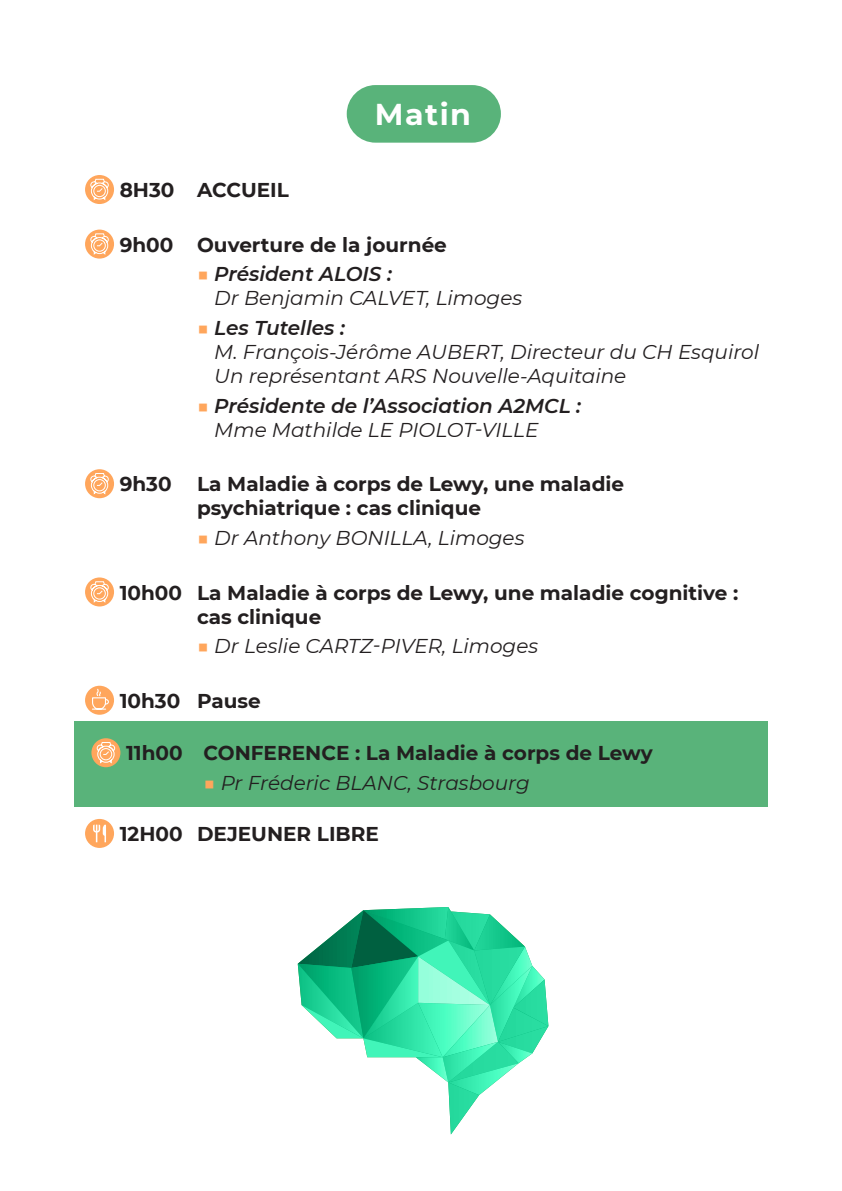
<style>
.page{position:relative;width:842px;height:1191px;background:#fff}
.page>*{position:absolute;margin:0;border:0;box-sizing:border-box;transform-origin:0 0}
.t1{font:700 30px "Montserrat";letter-spacing:.05em;color:#fff}
.t2{font:700 24.2px/24.2px "Montserrat";color:#352836}
.t3{font:700 20px/24px "Montserrat";color:#231f20}
.t4{font:italic 20px/24px "Montserrat";color:#231f20}
.t5{font:italic 600 20px/24px "Montserrat";color:#231f20}
.s1{font-style:normal;color:#ffa65c}
.s2{font-weight:600}
.s3{font-weight:400;font-style:normal;color:#ffa65c}
.s4{font-weight:400}
</style>
<div class="page">
<div style="left:347px;top:85px;width:154px;height:58px;background:#59b37a;border-radius:29px"></div>
<div style="left:85px;top:175px;width:29px;height:29px;background:#ffa65c;border-radius:50%"></div>
<svg style="left:90px;top:178px;width:19px;height:23px"></svg>
<svg style="left:85px;top:229px;width:29px;height:30px"></svg>
<svg style="left:90px;top:233px;width:19px;height:23px"></svg>
<div style="left:85px;top:469px;width:29px;height:29px;background:#ffa65c;border-radius:50%"></div>
<svg style="left:90px;top:472px;width:19px;height:23px"></svg>
<div style="left:85px;top:577px;width:29px;height:29px;background:#ffa65c;border-radius:50%"></div>
<svg style="left:90px;top:581px;width:19px;height:22px"></svg>
<div style="left:85px;top:685px;width:29px;height:29px;background:#ffa65c;border-radius:50%"></div>
<svg style="left:91px;top:688px;width:18px;height:22px"></svg>
<div style="left:85px;top:819px;width:29px;height:29px;background:#ffa65c;border-radius:50%"></div>
<svg style="left:93px;top:824px;width:13px;height:18px"></svg>
<div style="left:74px;top:721px;width:693px;height:86px;background:#59b37a"></div>
<div style="left:91px;top:738px;width:29px;height:29px;background:#ffa65c;border-radius:50%"></div>
<svg style="left:96px;top:741px;width:20px;height:23px"></svg>
<svg style="left:298px;top:907px;width:250px;height:227px"></svg>
<p class="t1" style="left:375px;top:93px;width:98px">Matin</p>
<p class="t3" style="left:120px;top:177px;width:171px">8H30 ACCUEIL</p>
<p class="t3" style="left:120px;top:232px;width:329px">9h00 Ouverture de la journée</p>
<p class="t4" style="left:214px;top:262px;width:309px;text-indent:-17px"><span class="s1">■</span> <span class="s2">Président ALOIS :<br></span>Dr Benjamin CALVET, Limoges</p>
<p class="t4" style="left:214px;top:315px;width:546px;text-indent:-17px"><span class="s1">■</span> <span class="s2">Les Tutelles :<br></span>M. François-Jérôme AUBERT, Directeur du CH Esquirol<br>Un représentant ARS Nouvelle-Aquitaine</p>
<p class="t5" style="left:214px;top:393px;width:368px;text-indent:-17px"><span class="s3">■</span> Présidente de l’Association A2MCL :<br><span class="s4">Mme Mathilde LE PIOLOT-VILLE</span></p>
<p class="t3" style="left:120px;top:471px;width:53px">9h30</p>
<p class="t3" style="left:197px;top:471px;width:429px">La Maladie à corps de Lewy, une maladie psychiatrique : cas clinique</p>
<p class="t4" style="left:197px;top:525px;width:329px"><span class="s1">■</span> Dr Anthony BONILLA, Limoges</p>
<p class="t3" style="left:197px;top:579px;width:543px;text-indent:-77px">10h00 La Maladie à corps de Lewy, une maladie cognitive : cas clinique</p>
<p class="t4" style="left:197px;top:633px;width:343px"><span class="s1">■</span> Dr Leslie CARTZ-PIVER, Limoges</p>
<p class="t3" style="left:120px;top:688px;width:142px">10h30 Pause</p>
<p class="t3" style="left:126px;top:740px;width:528px">11h00 CONFERENCE : La Maladie à corps de Lewy</p>
<p class="t4" style="left:203px;top:770px;width:328px"><span class="s1">■</span> Pr Fréderic BLANC, Strasbourg</p>
<p class="t2" style="left:240px;top:745px;width:240px">DE LA MALADIE<br>À CORPS DE LEWY</p>
<p class="t3" style="left:120px;top:821px;width:261px">12H00 DEJEUNER LIBRE</p>
</div>
